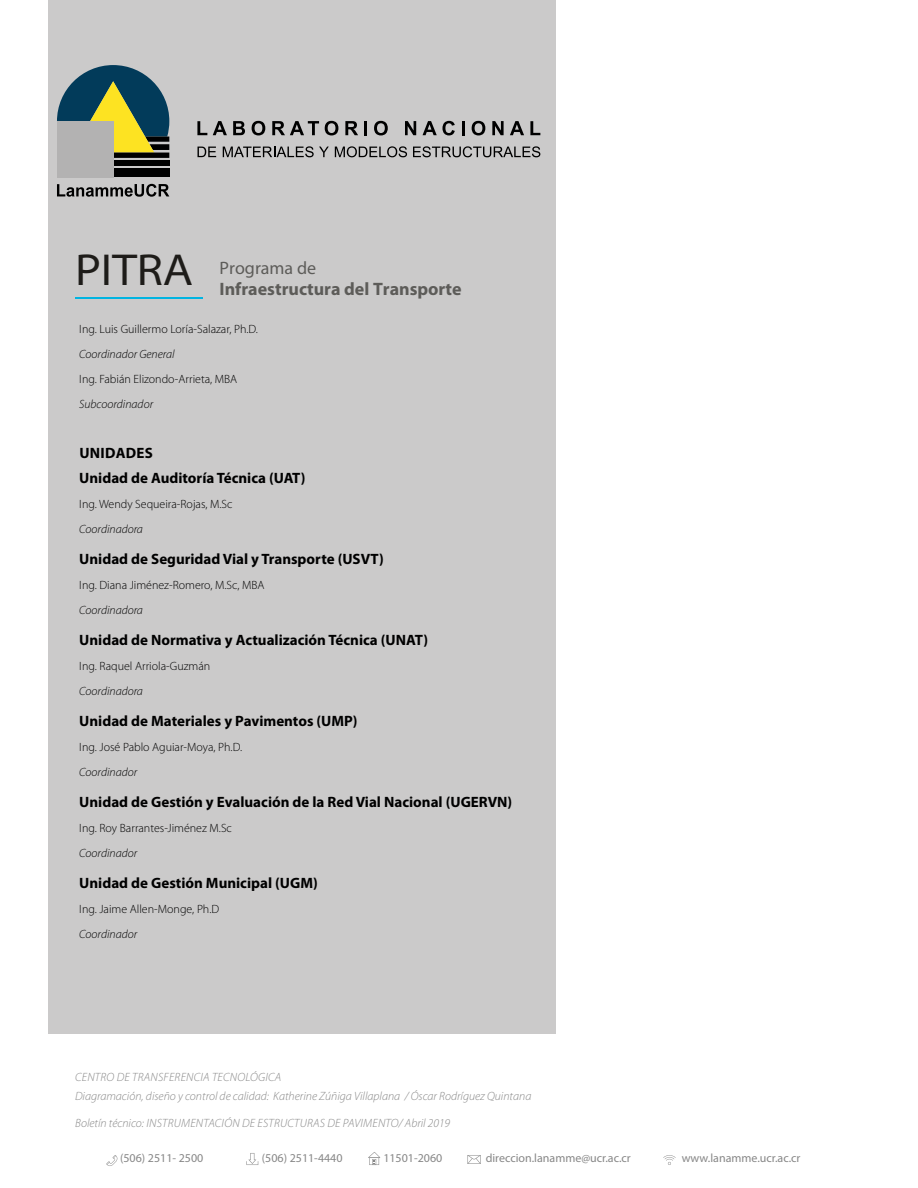
<style>
.page{position:relative;width:918px;height:1188px;background:#fff}
.page>*{position:absolute;margin:0;border:0;box-sizing:border-box;transform-origin:0 0}
.t1{font:semi-expanded 45px "Myriad Pro";color:#1e1c19}
.t2{font:700 18px "Myriad Pro";color:#5d5c59}
.t3{font:18px "Myriad Pro";color:#5d5c59}
.t4{font:700 15px/25px "Myriad Pro";color:#000}
.t5{font:300 12px "Myriad Pro";color:#000}
.t6{font:italic 300 12px/19.5px "Myriad Pro";color:#878787}
.t7{font:italic 300 12px "Myriad Pro";color:#000}
.t8{font:12px "Myriad Pro";color:#878787}
</style>
<div class="page">
<div style="left:48px;top:0;width:507px;height:1034px;background:#cbcaca"></div>
<hr style="left:75px;top:298px;width:128px;height:1px;background:#01b4e1">
<svg style="left:197px;top:121px;width:10px;height:14px"></svg>
<svg style="left:213px;top:121px;width:14px;height:14px"></svg>
<svg style="left:233px;top:121px;width:12px;height:14px"></svg>
<svg style="left:252px;top:121px;width:13px;height:14px"></svg>
<svg style="left:272px;top:121px;width:47px;height:14px"></svg>
<svg style="left:325px;top:121px;width:13px;height:14px"></svg>
<svg style="left:345px;top:121px;width:13px;height:14px"></svg>
<hr style="left:364px;top:121px;width:3px;height:14px;background:#000">
<svg style="left:374px;top:121px;width:14px;height:14px"></svg>
<svg style="left:405px;top:121px;width:11px;height:14px"></svg>
<svg style="left:423px;top:121px;width:32px;height:14px"></svg>
<hr style="left:462px;top:121px;width:3px;height:14px;background:#000">
<svg style="left:472px;top:121px;width:13px;height:14px"></svg>
<svg style="left:492px;top:121px;width:12px;height:14px"></svg>
<svg style="left:510px;top:121px;width:14px;height:14px"></svg>
<svg style="left:530px;top:121px;width:10px;height:14px"></svg>
<svg style="left:198px;top:147px;width:18px;height:10px"></svg>
<svg style="left:223px;top:146px;width:106px;height:11px"></svg>
<svg style="left:335px;top:146px;width:72px;height:11px"></svg>
<svg style="left:413px;top:146px;width:127px;height:11px"></svg>
<svg style="left:57px;top:184px;width:112px;height:13px"></svg>
<svg style="left:57px;top:65px;width:112px;height:93px"></svg>
<div style="left:113px;top:160px;width:56px;height:6px;background:#000"></div>
<div style="left:113px;top:169px;width:56px;height:8px;background:#000"></div>
<div style="left:57px;top:121px;width:56px;height:56px;background:#b3b2b2"></div>
<svg style="left:106px;top:1155px;width:11px;height:11px"></svg>
<svg style="left:468px;top:1155px;width:13px;height:9px"></svg>
<svg style="left:663px;top:1155px;width:13px;height:10px"></svg>
<svg style="left:246px;top:1153px;width:12px;height:12px"></svg>
<svg style="left:368px;top:1152px;width:12px;height:13px"></svg>
<h1 class="t1" style="left:75px;top:245px;width:120px">PITRA</h1>
<p class="t3" style="left:220px;top:257px;width:98px">Programa de</p>
<p class="t2" style="left:220px;top:277px;width:243px">Infraestructura del Transporte</p>
<p class="t5" style="left:79px;top:323px;width:180px">Ing. Luis Guillermo Loría-Salazar, Ph.D.</p>
<p class="t7" style="left:79px;top:347px;width:97px">Coordinador General</p>
<p class="t5" style="left:79px;top:373px;width:160px">Ing. Fabián Elizondo-Arrieta, MBA</p>
<p class="t7" style="left:79px;top:397px;width:75px">Subcoordinador</p>
<p class="t4" style="left:79px;top:440px;width:228px">UNIDADES<br>Unidad de Auditoría Técnica (UAT)</p>
<p class="t5" style="left:79px;top:498px;width:155px">Ing. Wendy Sequeira-Rojas, M.Sc</p>
<p class="t7" style="left:79px;top:522px;width:65px">Coordinadora</p>
<p class="t4" style="left:79px;top:546px;width:306px">Unidad de Seguridad Vial y Transporte (USVT)</p>
<p class="t5" style="left:79px;top:579px;width:187px">Ing. Diana Jiménez-Romero, M.Sc, MBA</p>
<p class="t7" style="left:79px;top:603px;width:65px">Coordinadora</p>
<p class="t4" style="left:79px;top:627px;width:350px">Unidad de Normativa y Actualización Técnica (UNAT)</p>
<p class="t5" style="left:79px;top:660px;width:133px">Ing. Raquel Arriola-Guzmán</p>
<p class="t7" style="left:79px;top:684px;width:65px">Coordinadora</p>
<p class="t4" style="left:79px;top:708px;width:280px">Unidad de Materiales y Pavimentos (UMP)</p>
<p class="t5" style="left:79px;top:741px;width:164px">Ing. José Pablo Aguiar-Moya, Ph.D.</p>
<p class="t7" style="left:79px;top:765px;width:59px">Coordinador</p>
<p class="t4" style="left:79px;top:789px;width:435px">Unidad de Gestión y Evaluación de la Red Vial Nacional (UGERVN)</p>
<p class="t5" style="left:79px;top:822px;width:154px">Ing. Roy Barrantes-Jiménez M.Sc</p>
<p class="t7" style="left:79px;top:846px;width:59px">Coordinador</p>
<p class="t4" style="left:79px;top:870px;width:240px">Unidad de Gestión Municipal (UGM)</p>
<p class="t5" style="left:79px;top:903px;width:141px">Ing. Jaime Allen-Monge, Ph.D</p>
<p class="t7" style="left:79px;top:927px;width:59px">Coordinador</p>
<p class="t6" style="left:75px;top:1067px;width:458px">CENTRO DE TRANSFERENCIA TECNOLÓGICA<br>Diagramación, diseño y control de calidad: Katherine Zúñiga Villaplana / Óscar Rodríguez Quintana</p>
<p class="t6" style="left:75px;top:1114px;width:376px">Boletín técnico: INSTRUMENTACIÓN DE ESTRUCTURAS DE PAVIMENTO/ Abril 2019</p>
<p class="t8" style="left:120px;top:1151px;width:85px">(506) 2511- 2500</p>
<p class="t8" style="left:262px;top:1151px;width:82px">(506) 2511-4440</p>
<p class="t8" style="left:383px;top:1151px;width:61px">11501-2060</p>
<p class="t8" style="left:486px;top:1151px;width:147px">direccion.lanamme@ucr.ac.cr</p>
<p class="t8" style="left:682px;top:1151px;width:120px">www.lanamme.ucr.ac.cr</p>
</div>
